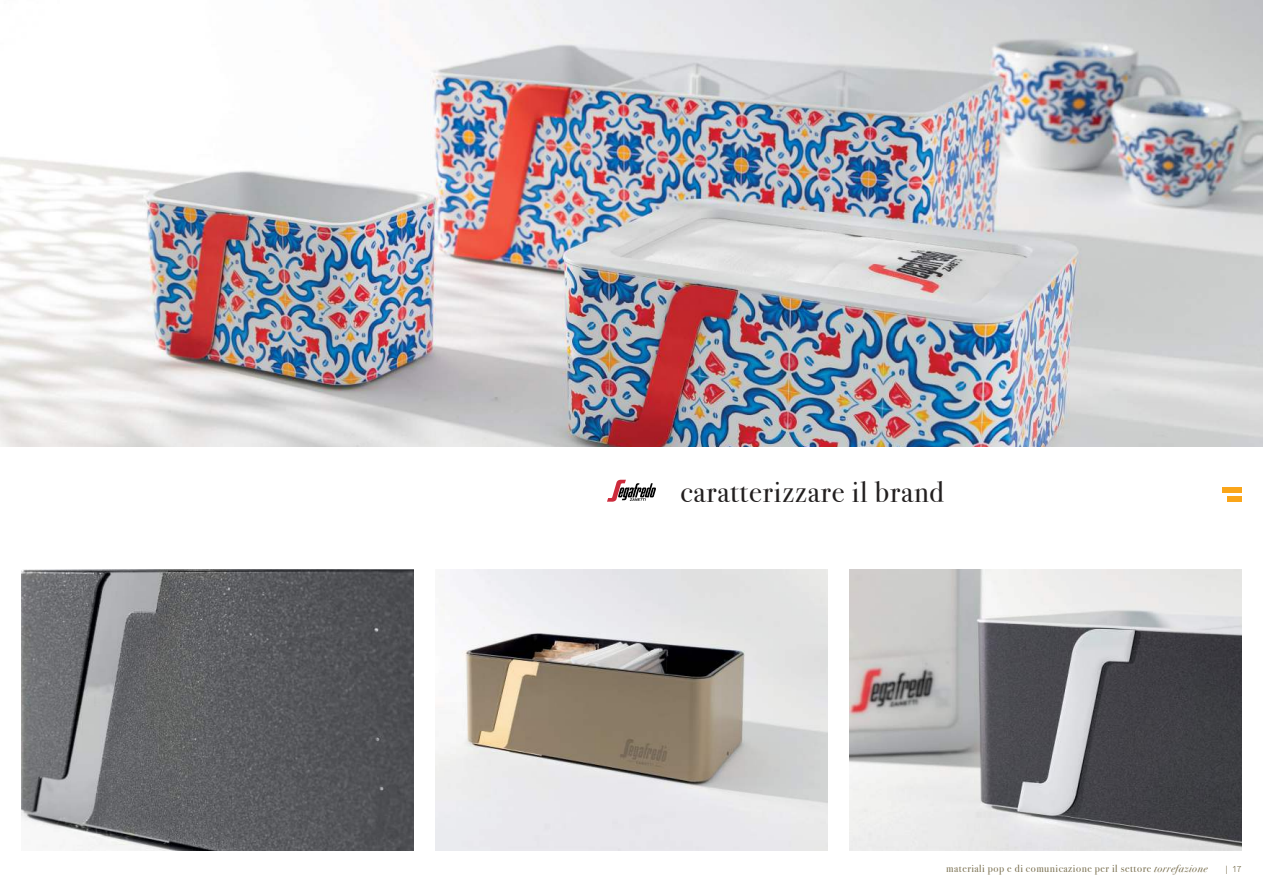
<style>
.page{position:relative;width:1263px;height:893px;background:#fff}
.page>*{position:absolute;margin:0;border:0;box-sizing:border-box;transform-origin:0 0}
.t1{font:30px "Bodoni Svty Two OSITCTT";letter-spacing:.03em;color:#221f1f}
.t2{font:10.5px "Bodoni Svty Two OSITCTT";letter-spacing:.05em;color:#796f4f}
.t3{font:300 9px "Clearview One";color:#796f4f}
.s1{font-style:italic}
</style>
<div class="page">
<img style="left:0;top:0;width:1263px;height:446px">
<div style="left:1222px;top:488px;width:20px;height:5px;background:#faa519"></div>
<div style="left:1227px;top:496px;width:15px;height:6px;background:#faa519"></div>
<svg style="left:607px;top:480px;width:49px;height:22px"></svg>
<img style="left:435px;top:570px;width:393px;height:280px">
<img style="left:21px;top:570px;width:393px;height:280px">
<img style="left:849px;top:570px;width:393px;height:280px">
<h1 class="t1" style="left:680px;top:480px;width:265px">caratterizzare il brand</h1>
<p class="t2" style="left:946px;top:864px;width:263px">materiali pop e di comunicazione per il settore <span class="s1">torrefazione</span></p>
<p class="t3" style="left:1226px;top:865px;width:17px">| 17</p>
</div>
